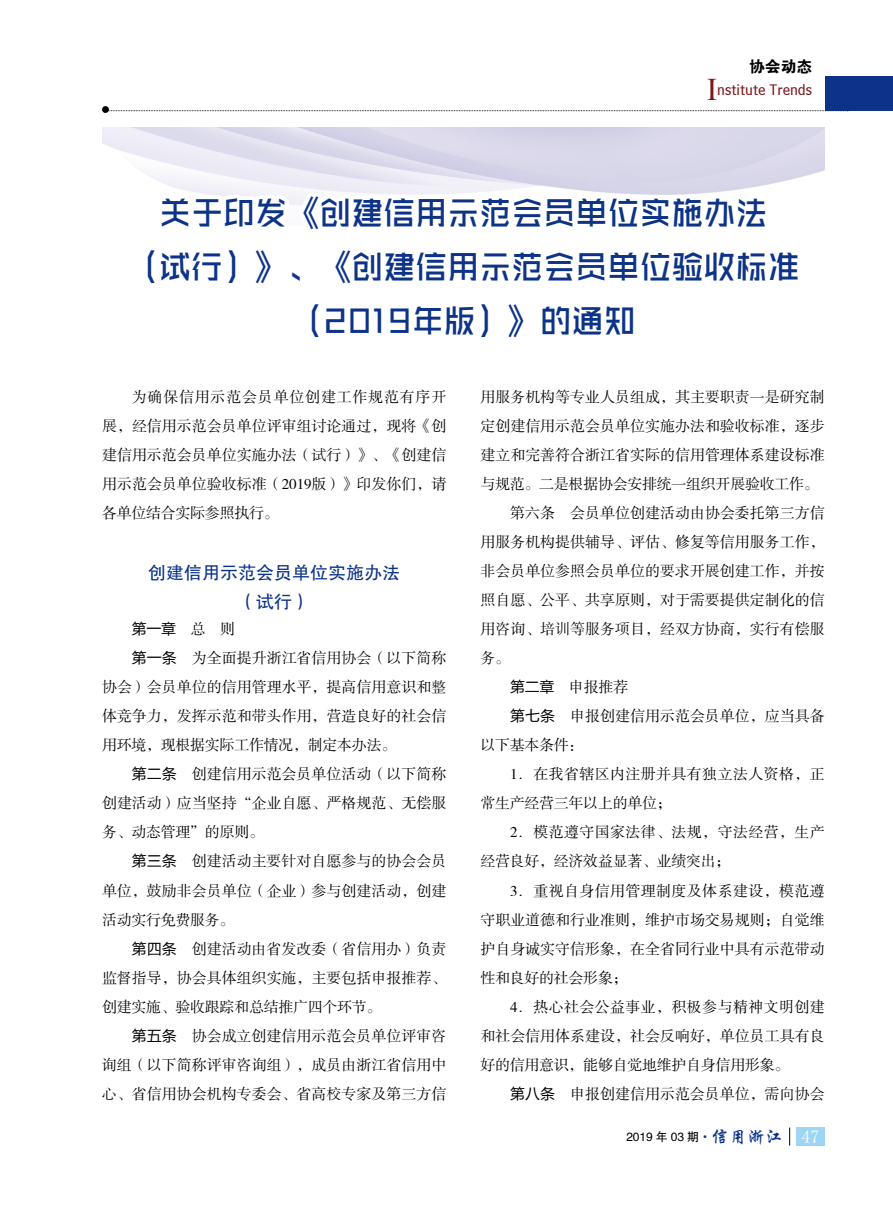
<style>
.page{position:relative;width:893px;height:1212px;background:#fff}
.page>*{position:absolute;margin:0;border:0;box-sizing:border-box;transform-origin:0 0}
.t1{font:34.5px/54px "REEJI Big Young Bold GB2.0";letter-spacing:.02em;color:#0c3388;text-align:center;scale:.91 1}
.t2{font:18px/29px "FZHTK GBK1 0";color:#0c3388;text-align:center}
.t3{font:15.75px "Bell Centennial BT Sub Caption";color:#7c181d}
.t4{font:15.75px "FZDHTK GBK1 0";color:#000}
.t5{font:15px/29px "FZSSK GBK1 0";color:#000;text-align:justify}
.t6{font:15px "FZSSK GBK1 0";letter-spacing:-.02em;color:#000}
.t7{font:15px "FZSSK GBK1 0";letter-spacing:.025em;color:#000}
.t8{font:15px "FZLTHK GBK1 0";color:#000}
.t9{font:12px "FZHTK GBK1 0";color:#000}
.s1{font-family:"Times New Roman";font-size:31.5px}
.s2{font-family:"FZSSK GBK1 0"}
.s3{font-family:"FZLTHK GBK1 0"}
.s4{font-family:"Sim Sun";color:#0c3388}
.s5{font-family:"FZXKK GBK1 0";font-size:18px;color:#0c3388}
.s6{font-family:"Sim Sun";font-size:18px;color:#fff}
</style>
<div class="page">
<svg style="left:109px;top:110px;width:716px;height:1px"></svg>
<div style="left:102px;top:106px;width:7px;height:7px;background:#000;border-radius:50%"></div>
<div style="left:825px;top:76px;width:68px;height:35px;background:#0c3388"></div>
<div style="left:796px;top:1127px;width:29px;height:18px;background:#9fd5f4"></div>
<svg style="left:789px;top:1127px;width:1px;height:18px"></svg>
<svg style="left:165px;top:184px;width:606px;height:41px"></svg>
<p class="t4" style="left:749px;top:58px;width:64px">协会动态</p>
<p class="t3" style="left:707px;top:80px;width:107px"><span class="s1">I</span>nstitute Trends</p>
<h1 class="t1" style="left:128px;top:187px;width:740px">关于印发《创建信用示范会员单位实施办法<br>（试行）》、《创建信用示范会员单位验收标准（2019年版）》的通知</h1>
<p class="t5" style="left:102px;top:383px;width:346px;text-indent:30px">为确保信用示范会员单位创建工作规范有序开展，经信用示范会员单位评审组讨论通过，现将《创建信用示范会员单位实施办法（试行）》、《创建信用示范会员单位验收标准（2019版）》印发你们，请各单位结合实际参照执行。</p>
<p class="t2" style="left:148px;top:558px;width:253px">创建信用示范会员单位实施办法（试行）</p>
<p class="t8" style="left:132px;top:621px;width:105px">第一章 <span class="s2">总 则</span></p>
<p class="t5" style="left:102px;top:644px;width:346px;text-indent:30px"><span class="s3">第一条</span> 为全面提升浙江省信用协会（以下简称协会）会员单位的信用管理水平，提高信用意识和整体竞争力，发挥示范和带头作用，营造良好的社会信用环境，现根据实际工作情况，制定本办法。</p>
<p class="t5" style="left:102px;top:760px;width:346px;text-indent:30px"><span class="s3">第二条</span> 创建信用示范会员单位活动（以下简称创建活动）应当坚持“企业自愿、严格规范、无偿服务、动态管理”的原则。</p>
<p class="t5" style="left:102px;top:848px;width:346px;text-indent:30px"><span class="s3">第三条</span> 创建活动主要针对自愿参与的协会会员单位，鼓励非会员单位（企业）参与创建活动，创建活动实行免费服务。</p>
<p class="t5" style="left:102px;top:935px;width:346px;text-indent:30px"><span class="s3">第四条</span> 创建活动由省发改委（省信用办）负责监督指导，协会具体组织实施，主要包括申报推荐、创建实施、验收跟踪和总结推广四个环节。</p>
<p class="t5" style="left:102px;top:1022px;width:346px;text-indent:30px"><span class="s3">第五条</span> 协会成立创建信用示范会员单位评审咨询组（以下简称评审咨询组），成员由浙江省信用中心、省信用协会机构专委会、省高校专家及第三方信</p>
<p class="t5" style="left:480px;top:383px;width:346px">用服务机构等专业人员组成，其主要职责一是研究制</p>
<p class="t5" style="left:480px;top:412px;width:346px">定创建信用示范会员单位实施办法和验收标准，逐步</p>
<p class="t5" style="left:480px;top:441px;width:346px">建立和完善符合浙江省实际的信用管理体系建设标准</p>
<p class="t6" style="left:480px;top:476px;width:340px">与规范。二是根据协会安排统一组织开展验收工作。</p>
<p class="t5" style="left:510px;top:499px;width:316px">第六条 会员单位创建活动由协会委托第三方信</p>
<p class="t5" style="left:480px;top:528px;width:346px">用服务机构提供辅导、评估、修复等信用服务工作，</p>
<p class="t5" style="left:480px;top:557px;width:346px">非会员单位参照会员单位的要求开展创建工作，并按</p>
<p class="t5" style="left:480px;top:586px;width:346px">照自愿、公平、共享原则，对于需要提供定制化的信</p>
<p class="t5" style="left:480px;top:615px;width:346px">用咨询、培训等服务项目，经双方协商，实行有偿服</p>
<p class="t5" style="left:480px;top:644px;width:31px">务。</p>
<p class="t5" style="left:510px;top:673px;width:119px"><span class="s3">第二章</span> 申报推荐</p>
<p class="t5" style="left:510px;top:702px;width:316px"><span class="s3">第七条</span> 申报创建信用示范会员单位，应当具备</p>
<p class="t5" style="left:480px;top:731px;width:105px">以下基本条件：</p>
<p class="t7" style="left:510px;top:766px;width:316px">1．在我省辖区内注册并具有独立法人资格，正</p>
<p class="t6" style="left:480px;top:795px;width:193px">常生产经营三年以上的单位；</p>
<p class="t7" style="left:510px;top:824px;width:316px">2．模范遵守国家法律、法规，守法经营，生产</p>
<p class="t6" style="left:480px;top:853px;width:252px">经营良好，经济效益显著、业绩突出；</p>
<p class="t7" style="left:510px;top:882px;width:316px">3．重视自身信用管理制度及体系建设，模范遵</p>
<p class="t5" style="left:480px;top:906px;width:346px">守职业道德和行业准则，维护市场交易规则；自觉维</p>
<p class="t5" style="left:480px;top:935px;width:346px">护自身诚实守信形象，在全省同行业中具有示范带动</p>
<p class="t6" style="left:480px;top:970px;width:149px">性和良好的社会形象；</p>
<p class="t7" style="left:510px;top:999px;width:316px">4．热心社会公益事业，积极参与精神文明创建</p>
<p class="t5" style="left:480px;top:1022px;width:346px">和社会信用体系建设，社会反响好，单位员工具有良</p>
<p class="t6" style="left:480px;top:1057px;width:310px">好的信用意识，能够自觉地维护自身信用形象。</p>
<p class="t5" style="left:510px;top:1080px;width:316px"><span class="s3">第八条</span> 申报创建信用示范会员单位，需向协会</p>
<p class="t9" style="left:626px;top:1130px;width:195px">2019 年 03 期<span class="s4">·</span><span class="s5">信用浙江</span> <span class="s6">47</span></p>
</div>
